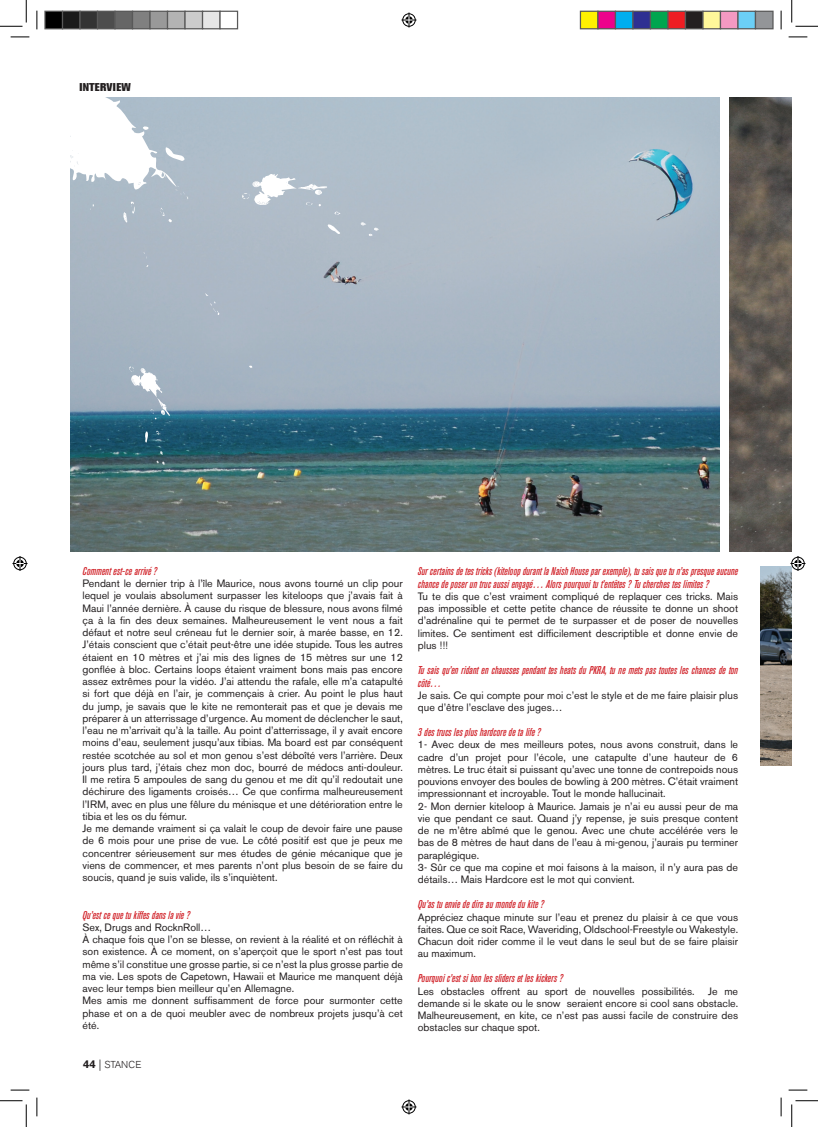
<style>
.page{position:relative;width:818px;height:1127px;background:#fff}
.page>*{position:absolute;margin:0;border:0;box-sizing:border-box;transform-origin:0 0}
.t1{font:italic 500 condensed 11.25px/12.8px "Akzidenz Grotesk BE";color:#d1232a}
.t2{font:800 11.25px "Akzidenz Grotesk BE";letter-spacing:.02em;color:#231f20}
.t3{font:10.62px/12.2px "Akzidenz Grotesk BE";color:#231f20;text-align:justify}
.t4{font:300 10px "Akzidenz Grotesk BE";color:#231f20}
.s1{font-weight:700;font-size:11.25px}
.s2{font-size:11.25px}
</style>
<div class="page">
<img style="left:760px;top:566px;width:32px;height:199px">
<img style="left:729px;top:97px;width:63px;height:454px">
<img style="left:70px;top:97px;width:649px;height:454px">
<svg style="left:70px;top:97px;width:118px;height:125px"></svg>
<svg style="left:144px;top:252px;width:3px;height:6px"></svg>
<svg style="left:205px;top:293px;width:15px;height:22px"></svg>
<svg style="left:145px;top:431px;width:4px;height:11px"></svg>
<svg style="left:129px;top:366px;width:41px;height:53px"></svg>
<svg style="left:156px;top:430px;width:3px;height:4px"></svg>
<svg style="left:157px;top:451px;width:8px;height:13px"></svg>
<svg style="left:328px;top:224px;width:12px;height:10px"></svg>
<svg style="left:242px;top:173px;width:85px;height:33px"></svg>
<svg style="left:334px;top:211px;width:6px;height:4px"></svg>
<svg style="left:360px;top:222px;width:19px;height:14px"></svg>
<svg style="left:11px;top:36px;width:18px;height:2px"></svg>
<svg style="left:788px;top:36px;width:19px;height:2px"></svg>
<svg style="left:11px;top:1089px;width:18px;height:1px"></svg>
<svg style="left:788px;top:1089px;width:19px;height:1px"></svg>
<svg style="left:36px;top:11px;width:2px;height:18px"></svg>
<svg style="left:36px;top:1097px;width:2px;height:18px"></svg>
<svg style="left:780px;top:11px;width:2px;height:18px"></svg>
<svg style="left:780px;top:1097px;width:2px;height:18px"></svg>
<svg style="left:0;top:0;width:27px;height:27px"></svg>
<svg style="left:0;top:1100px;width:27px;height:26px"></svg>
<svg style="left:791px;top:0;width:27px;height:27px"></svg>
<svg style="left:791px;top:1100px;width:27px;height:26px"></svg>
<svg style="left:401px;top:13px;width:15px;height:15px"></svg>
<svg style="left:401px;top:1099px;width:15px;height:15px"></svg>
<svg style="left:13px;top:556px;width:15px;height:15px"></svg>
<svg style="left:790px;top:556px;width:15px;height:15px"></svg>
<div style="left:45px;top:11px;width:18px;height:18px;background:#000"></div>
<div style="left:44px;top:11px;width:19px;height:18px;border:1px solid #595959"></div>
<div style="left:63px;top:11px;width:17px;height:18px;background:#1a1a1a"></div>
<div style="left:62px;top:11px;width:19px;height:18px;border:1px solid #595959"></div>
<div style="left:80px;top:11px;width:18px;height:18px;background:#333"></div>
<div style="left:79px;top:11px;width:19px;height:18px;border:1px solid #595959"></div>
<div style="left:98px;top:11px;width:17px;height:18px;background:#4d4d4d"></div>
<div style="left:97px;top:11px;width:19px;height:18px;border:1px solid #595959"></div>
<div style="left:115px;top:11px;width:18px;height:18px;background:#666"></div>
<div style="left:114px;top:11px;width:19px;height:18px;border:1px solid #595959"></div>
<div style="left:133px;top:11px;width:17px;height:18px;background:#808080"></div>
<div style="left:132px;top:11px;width:19px;height:18px;border:1px solid #595959"></div>
<div style="left:150px;top:11px;width:18px;height:18px;background:#999"></div>
<div style="left:149px;top:11px;width:19px;height:18px;border:1px solid #595959"></div>
<div style="left:168px;top:11px;width:17px;height:18px;background:#b3b3b3"></div>
<div style="left:167px;top:11px;width:19px;height:18px;border:1px solid #595959"></div>
<div style="left:185px;top:11px;width:18px;height:18px;background:#ccc"></div>
<div style="left:184px;top:11px;width:19px;height:18px;border:1px solid #595959"></div>
<div style="left:203px;top:11px;width:17px;height:18px;background:#e6e6e6"></div>
<div style="left:202px;top:11px;width:19px;height:18px;border:1px solid #595959"></div>
<div style="left:219px;top:11px;width:19px;height:18px;border:1px solid #595959"></div>
<div style="left:580px;top:11px;width:18px;height:18px;background:#fff101"></div>
<div style="left:580px;top:11px;width:18px;height:18px;border:1px solid #595959"></div>
<div style="left:598px;top:11px;width:17px;height:18px;background:#ed028c"></div>
<div style="left:597px;top:11px;width:19px;height:18px;border:1px solid #595959"></div>
<div style="left:615px;top:11px;width:18px;height:18px;background:#00aeef"></div>
<div style="left:615px;top:11px;width:18px;height:18px;border:1px solid #595959"></div>
<div style="left:633px;top:11px;width:17px;height:18px;background:#2e3092"></div>
<div style="left:632px;top:11px;width:19px;height:18px;border:1px solid #595959"></div>
<div style="left:650px;top:11px;width:18px;height:18px;background:#00a54f"></div>
<div style="left:650px;top:11px;width:18px;height:18px;border:1px solid #595959"></div>
<div style="left:668px;top:11px;width:17px;height:18px;background:#ee1d23"></div>
<div style="left:667px;top:11px;width:19px;height:18px;border:1px solid #595959"></div>
<div style="left:685px;top:11px;width:18px;height:18px;background:#231f20"></div>
<div style="left:685px;top:11px;width:18px;height:18px;border:1px solid #595959"></div>
<div style="left:703px;top:11px;width:17px;height:18px;background:#fff79a"></div>
<div style="left:702px;top:11px;width:19px;height:18px;border:1px solid #595959"></div>
<div style="left:720px;top:11px;width:18px;height:18px;background:#f499c2"></div>
<div style="left:720px;top:11px;width:18px;height:18px;border:1px solid #595959"></div>
<div style="left:738px;top:11px;width:17px;height:18px;background:#6bcff6"></div>
<div style="left:737px;top:11px;width:19px;height:18px;border:1px solid #595959"></div>
<div style="left:755px;top:11px;width:18px;height:18px;background:#939598"></div>
<div style="left:755px;top:11px;width:18px;height:18px;border:1px solid #595959"></div>
<p class="t2" style="left:79px;top:81px;width:53px">INTERVIEW</p>
<p class="t1" style="left:82px;top:564px;width:76px">Comment est-ce arrivé ?</p>
<p class="t3" style="left:82px;top:577px;width:322px">Pendant le dernier trip à l’île Maurice, nous avons tourné un clip pour lequel je voulais absolument surpasser les kiteloops que j’avais fait à Maui l’année dernière. À cause du risque de blessure, nous avons filmé ça à la fin des deux semaines. Malheureusement le vent nous a fait défaut et notre seul créneau fut le dernier soir, à marée basse, en 12.<br>J’étais conscient que c’était peut-être une idée stupide. Tous les autres étaient en 10 mètres et j’ai mis des lignes de 15 mètres sur une 12 gonflée à bloc. Certains loops étaient vraiment bons mais pas encore assez extrêmes pour la vidéo. J’ai attendu the rafale, elle m’a catapulté si fort que déjà en l’air, je commençais à crier. Au point le plus haut du jump, je savais que le kite ne remonterait pas et que je devais me préparer à un atterrissage d’urgence. Au moment de déclencher le saut, l’eau ne m’arrivait qu’à la taille. Au point d’atterrissage, il y avait encore moins d’eau, seulement jusqu’aux tibias. Ma board est par conséquent restée scotchée au sol et mon genou s’est déboîté vers l’arrière. Deux jours plus tard, j’étais chez mon doc, bourré de médocs anti-douleur.<br>Il me retira 5 ampoules de sang du genou et me dit qu’il redoutait une déchirure des ligaments croisés… Ce que confirma malheureusement l’IRM, avec en plus une fêlure du ménisque et une détérioration entre le tibia et les os du fémur.</p>
<p class="t3" style="left:82px;top:822px;width:322px">Je me demande vraiment si ça valait le coup de devoir faire une pause de 6 mois pour une prise de vue. Le côté positif est que je peux me concentrer sérieusement sur mes études de génie mécanique que je viens de commencer, et mes parents n’ont plus besoin de se faire du soucis, quand je suis valide, ils s’inquiètent.</p>
<p class="t1" style="left:82px;top:908px;width:109px">Qu’est ce que tu kiffes dans la vie ?</p>
<p class="t3" style="left:82px;top:920px;width:130px">Sex, Drugs and RocknRoll…</p>
<p class="t3" style="left:82px;top:933px;width:322px">À chaque fois que l’on se blesse, on revient à la réalité et on réfléchit à son existence. À ce moment, on s’aperçoit que le sport n’est pas tout même s’il constitue une grosse partie, si ce n’est la plus grosse partie de ma vie. Les spots de Capetown, Hawaii et Maurice me manquent déjà avec leur temps bien meilleur qu’en Allemagne.</p>
<p class="t3" style="left:82px;top:994px;width:322px">Mes amis me donnent suffisamment de force pour surmonter cette phase et on a de quoi meubler avec de nombreux projets jusqu’à cet été.</p>
<p class="t4" style="left:83px;top:1058px;width:60px"><span class="s1">44</span> <span class="s2">|</span> STANCE</p>
<p class="t1" style="left:418px;top:564px;width:322px">Sur certains de tes tricks (kiteloop durant la Naish House par exemple), tu sais que tu n’as presque aucune chance de poser un truc aussi engagé… Alors pourquoi tu t’entêtes ? Tu cherches tes limites ?</p>
<p class="t3" style="left:418px;top:590px;width:322px">Tu te dis que c’est vraiment compliqué de replaquer ces tricks. Mais pas impossible et cette petite chance de réussite te donne un shoot d’adrénaline qui te permet de te surpasser et de poser de nouvelles limites. Ce sentiment est difficilement descriptible et donne envie de plus !!!</p>
<p class="t1" style="left:418px;top:663px;width:322px">Tu sais qu’en ridant en chausses pendant tes heats du PKRA, tu ne mets pas toutes les chances de ton côté…</p>
<p class="t3" style="left:418px;top:689px;width:322px">Je sais. Ce qui compte pour moi c’est le style et de me faire plaisir plus que d’être l’esclave des juges…</p>
<p class="t1" style="left:418px;top:725px;width:125px">3 des trucs les plus hardcore de ta life ?</p>
<p class="t3" style="left:418px;top:738px;width:322px">1- Avec deux de mes meilleurs potes, nous avons construit, dans le cadre d’un projet pour l’école, une catapulte d’une hauteur de 6 mètres. Le truc était si puissant qu’avec une tonne de contrepoids nous pouvions envoyer des boules de bowling à 200 mètres. C’était vraiment impressionnant et incroyable. Tout le monde hallucinait.</p>
<p class="t3" style="left:418px;top:799px;width:322px">2- Mon dernier kiteloop à Maurice. Jamais je n’ai eu aussi peur de ma vie que pendant ce saut. Quand j’y repense, je suis presque content de ne m’être abîmé que le genou. Avec une chute accélérée vers le bas de 8 mètres de haut dans de l’eau à mi-genou, j’aurais pu terminer paraplégique.</p>
<p class="t3" style="left:418px;top:861px;width:322px">3- Sûr ce que ma copine et moi faisons à la maison, il n’y aura pas de détails… Mais Hardcore est le mot qui convient.</p>
<p class="t1" style="left:418px;top:897px;width:128px">Qu’as tu envie de dire au monde du kite ?</p>
<p class="t3" style="left:418px;top:910px;width:322px">Appréciez chaque minute sur l’eau et prenez du plaisir à ce que vous faites. Que ce soit Race, Waveriding, Oldschool-Freestyle ou Wakestyle.<br>Chacun doit rider comme il le veut dans le seul but de se faire plaisir au maximum.</p>
<p class="t1" style="left:418px;top:971px;width:147px">Pourquoi c’est si bon les sliders et les kickers ?</p>
<p class="t3" style="left:418px;top:984px;width:278px">Les obstacles offrent au sport de nouvelles possibilités.</p>
<p class="t3" style="left:418px;top:984px;width:322px;text-indent:290px">Je me demande si le skate ou le snow seraient encore si cool sans obstacle.<br>Malheureusement, en kite, ce n’est pas aussi facile de construire des obstacles sur chaque spot.</p>
</div>
